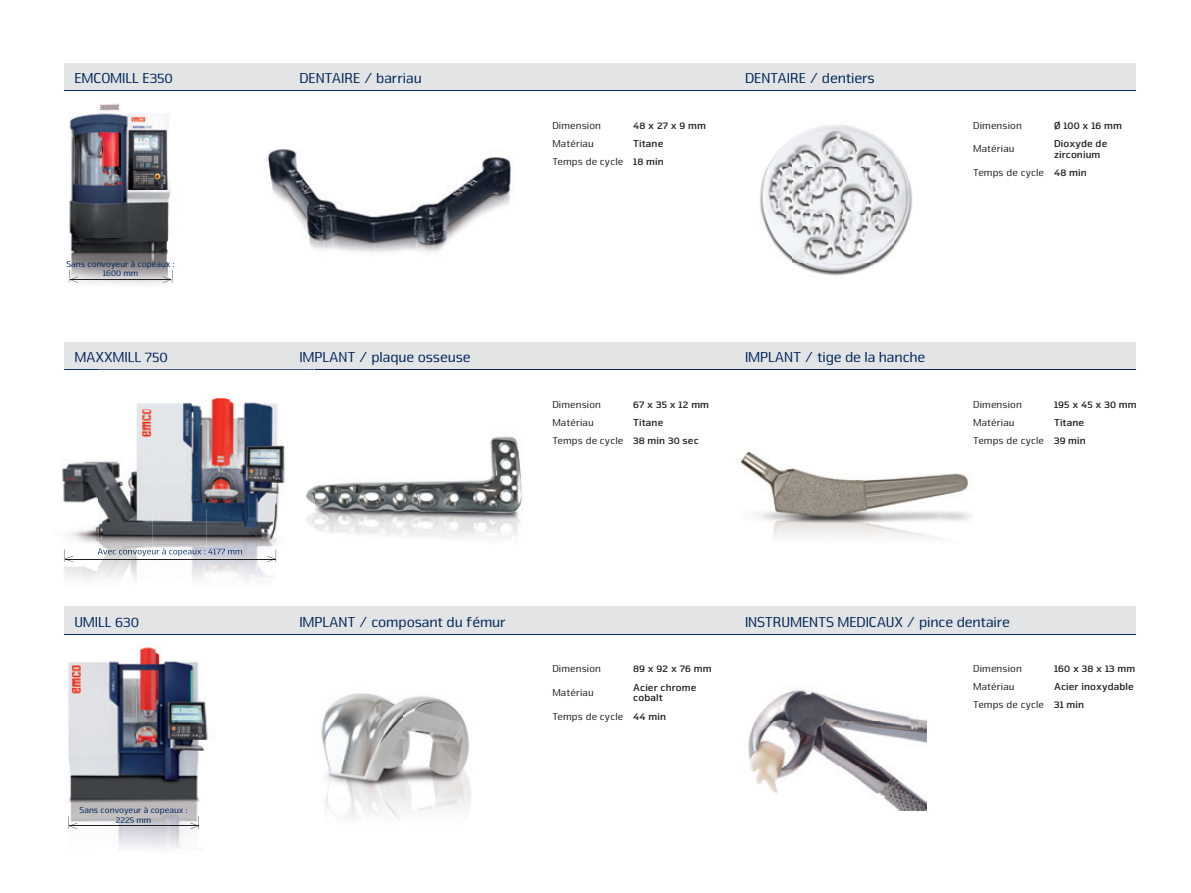
<style>
.page{position:relative;width:1191px;height:893px;background:#fff}
.page>*{position:absolute;margin:0;border:0;box-sizing:border-box;transform-origin:0 0}
.t1{font:15px "Nuri Pro";letter-spacing:-.01em;color:#00265a}
.t2{font:10.5px/18px "Nuri Pro";letter-spacing:.01em;color:#231f20;text-align:right}
.t3{font:700 10.5px/18px "Nuri Pro";letter-spacing:.01em;color:#231f20}
.t4{font:9px/9px "Nuri Pro";color:#00265a;text-align:center}
.s1{font-weight:700}
.s2{font-weight:400}
</style>
<div class="page">
<img style="left:68px;top:103px;width:103px;height:182px">
<div style="left:64px;top:342px;width:1071px;height:27px;background:#e3e4e6"></div>
<div style="left:64px;top:607px;width:1071px;height:27px;background:#e3e4e6"></div>
<img style="left:740px;top:451px;width:231px;height:87px">
<img style="left:321px;top:693px;width:150px;height:127px">
<hr style="left:64px;top:369px;width:1071px;height:1px;background:#00265a">
<hr style="left:64px;top:634px;width:1071px;height:1px;background:#00265a">
<img style="left:748px;top:689px;width:178px;height:121px">
<div style="left:64px;top:63px;width:1071px;height:28px;background:#e3e4e6"></div>
<img style="left:267px;top:149px;width:246px;height:104px">
<hr style="left:64px;top:90px;width:1071px;height:1px;background:#00265a">
<img style="left:760px;top:124px;width:153px;height:152px">
<img style="left:68px;top:644px;width:140px;height:205px">
<hr style="left:70px;top:279px;width:101px;height:1px;background:#231f20">
<svg style="left:69px;top:270px;width:9px;height:13px"></svg>
<svg style="left:163px;top:270px;width:10px;height:13px"></svg>
<hr style="left:69px;top:826px;width:129px;height:1px;background:#231f20">
<svg style="left:68px;top:816px;width:9px;height:13px"></svg>
<svg style="left:190px;top:816px;width:9px;height:13px"></svg>
<img style="left:306px;top:436px;width:218px;height:103px">
<img style="left:62px;top:461px;width:37px;height:146px">
<img style="left:137px;top:397px;width:177px;height:62px">
<img style="left:99px;top:459px;width:186px;height:99px">
<img style="left:99px;top:558px;width:215px;height:49px">
<img style="left:64px;top:369px;width:250px;height:1px">
<img style="left:75px;top:361px;width:239px;height:2px">
<img style="left:98px;top:548px;width:144px;height:8px">
<hr style="left:65px;top:559px;width:210px;height:1px;background:#231f20">
<svg style="left:64px;top:549px;width:9px;height:13px"></svg>
<svg style="left:267px;top:549px;width:10px;height:13px"></svg>
<h1 class="t1" style="left:74px;top:70px;width:100px">EMCOMILL E350</h1>
<h1 class="t1" style="left:299px;top:70px;width:124px">DENTAIRE / barriau</h1>
<h1 class="t1" style="left:745px;top:70px;width:131px">DENTAIRE / dentiers</h1>
<p class="t4" style="left:66px;top:259px;width:110px">Sans convoyeur à copeaux :<br>1600 mm</p>
<p class="t2" style="left:552px;top:116px;width:50px">Dimension</p>
<p class="t3" style="left:633px;top:116px;width:74px">48 x 27 x 9 mm</p>
<p class="t2" style="left:552px;top:134px;width:43px">Matériau</p>
<p class="t2" style="left:552px;top:134px;width:113px"><span class="s1">Titane<br></span>Temps de cycle <span class="s1">18 min</span></p>
<h1 class="t1" style="left:74px;top:349px;width:95px">MAXXMILL 750</h1>
<h1 class="t1" style="left:299px;top:349px;width:173px">IMPLANT / plaque osseuse</h1>
<h1 class="t1" style="left:745px;top:349px;width:182px">IMPLANT / tige de la hanche</h1>
<p class="t2" style="left:552px;top:395px;width:50px">Dimension</p>
<p class="t3" style="left:633px;top:395px;width:77px">67 x 35 x 12 mm</p>
<p class="t2" style="left:552px;top:413px;width:43px">Matériau</p>
<p class="t3" style="left:552px;top:413px;width:148px;text-indent:81px">Titane<br><span class="s2">Temps de cycle</span> 38 min 30 sec</p>
<p class="t2" style="left:973px;top:116px;width:50px">Dimension</p>
<p class="t3" style="left:1054px;top:116px;width:70px">Ø 100 x 16 mm</p>
<p class="t2" style="left:973px;top:140px;width:43px">Matériau</p>
<p class="t3" style="left:1054px;top:139px;width:55px;line-height:10.5px">Dioxyde de zirconium</p>
<p class="t2" style="left:973px;top:164px;width:115px">Temps de cycle <span class="s1">48 min</span></p>
<p class="t2" style="left:973px;top:395px;width:50px">Dimension</p>
<p class="t3" style="left:1054px;top:395px;width:84px">195 x 45 x 30 mm</p>
<p class="t2" style="left:973px;top:413px;width:43px">Matériau</p>
<p class="t2" style="left:973px;top:413px;width:114px"><span class="s1">Titane<br></span>Temps de cycle <span class="s1">39 min</span></p>
<h1 class="t1" style="left:74px;top:613px;width:66px">UMILL 630</h1>
<h1 class="t1" style="left:299px;top:613px;width:208px">IMPLANT / composant du fémur</h1>
<h1 class="t1" style="left:745px;top:613px;width:266px">INSTRUMENTS MEDICAUX / pince dentaire</h1>
<p class="t4" style="left:79px;top:804px;width:110px;line-height:10.8px">Sans convoyeur à copeaux :<br>2225 mm</p>
<p class="t2" style="left:552px;top:660px;width:50px">Dimension</p>
<p class="t3" style="left:633px;top:660px;width:80px">89 x 92 x 76 mm</p>
<p class="t2" style="left:552px;top:684px;width:43px">Matériau</p>
<p class="t3" style="left:633px;top:682px;width:65px;line-height:10.5px">Acier chrome cobalt</p>
<p class="t2" style="left:552px;top:707px;width:115px">Temps de cycle <span class="s1">44 min</span></p>
<p class="t2" style="left:973px;top:660px;width:50px">Dimension</p>
<p class="t3" style="left:1054px;top:660px;width:83px">160 x 38 x 13 mm</p>
<p class="t2" style="left:973px;top:678px;width:43px">Matériau</p>
<p class="t3" style="left:973px;top:678px;width:162px;text-indent:81px">Acier inoxydable<br><span class="s2">Temps de cycle</span> 31 min</p>
</div>
